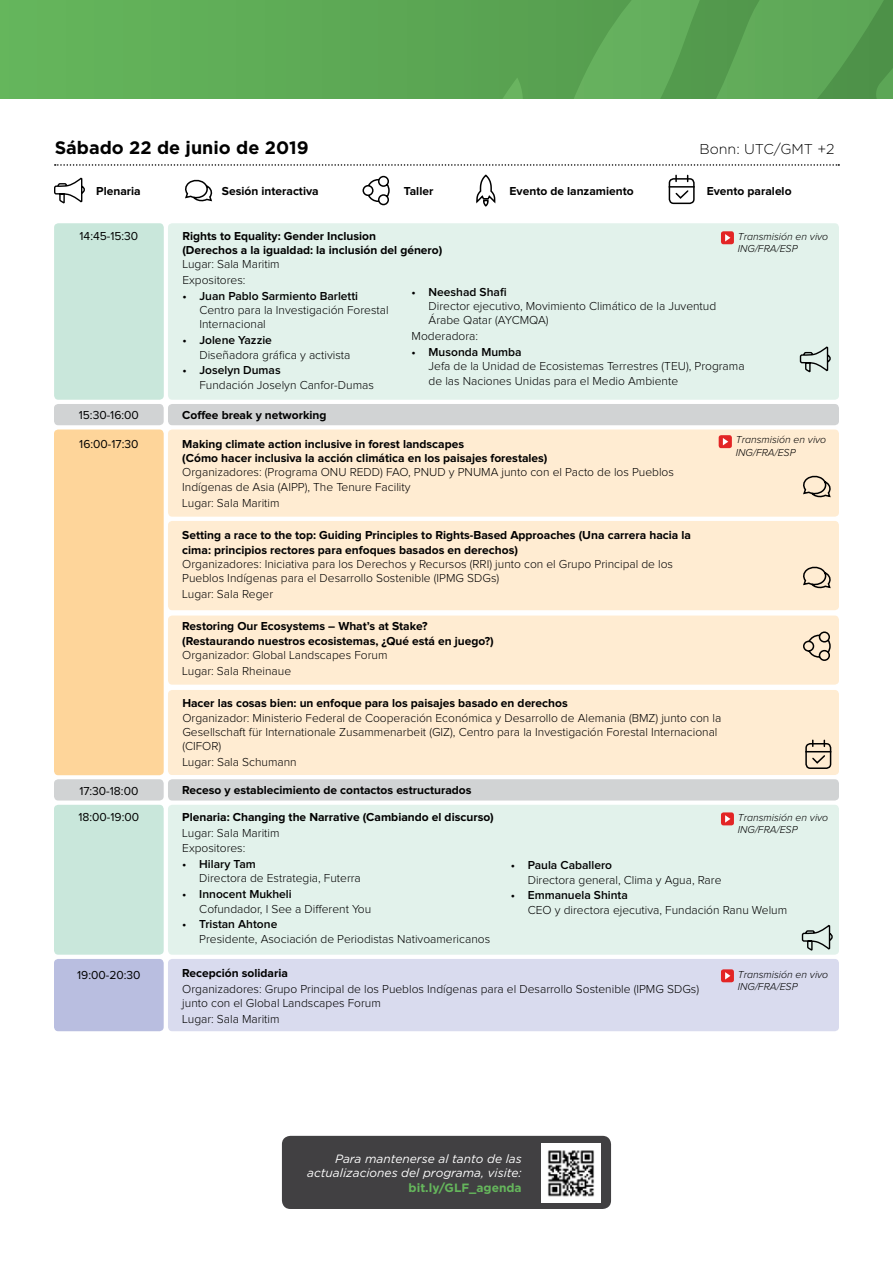
<style>
.page{position:relative;width:893px;height:1263px;background:#fff}
.page>*{position:absolute;margin:0;border:0;box-sizing:border-box;transform-origin:0 0}
.t1{font:700 18px "Gotham";color:#000}
.t2{font:300 14.25px "Gotham";color:#000}
.t3{font:300 12px/14.4px "Proxima Nova";color:#000}
.t4{font:700 12px/14.4px "Proxima Nova";color:#000}
.t5{font:600 12px "Proxima Nova";color:#000}
.t6{font:12px "Proxima Nova";color:#000}
.t7{font:italic 12px/14.4px "Gotham";color:#fff;text-align:right}
.t8{font:700 12px "Gotham";color:#65b65c}
.t9{font:italic 300 10.5px/12.6px "Proxima Nova";color:#000}
</style>
<div class="page">
<div style="left:54px;top:223px;width:110px;height:177px;background:#c9e7db;border-radius:4px"></div>
<div style="left:168px;top:223px;width:671px;height:177px;background:#e2f2eb;border-radius:4px"></div>
<svg style="left:799px;top:347px;width:32px;height:25px"></svg>
<svg style="left:55px;top:164px;width:784px;height:2px"></svg>
<svg style="left:185px;top:179px;width:28px;height:23px"></svg>
<svg style="left:362px;top:175px;width:28px;height:31px"></svg>
<svg style="left:476px;top:174px;width:20px;height:33px"></svg>
<svg style="left:54px;top:178px;width:31px;height:26px"></svg>
<div style="left:669px;top:178px;width:26px;height:26px;border:2px solid #000;border-radius:4px"></div>
<hr style="left:669px;top:186px;width:26px;height:2px;background:#000">
<svg style="left:675px;top:190px;width:14px;height:9px"></svg>
<svg style="left:675px;top:175px;width:2px;height:6px"></svg>
<div style="left:282px;top:1136px;width:329px;height:73px;background:#414042;border-radius:9px"></div>
<img style="left:541px;top:1143px;width:60px;height:59px">
<div style="left:54px;top:404px;width:110px;height:21px;background:#d1d3d4;border-radius:4px"></div>
<div style="left:168px;top:404px;width:671px;height:21px;background:#d1d3d4;border-radius:4px"></div>
<div style="left:168px;top:690px;width:671px;height:85px;background:#ffecd2;border-radius:4px"></div>
<div style="left:54px;top:429px;width:110px;height:346px;background:#fed59a;border-radius:4px"></div>
<div style="left:168px;top:615px;width:671px;height:70px;background:#ffecd2;border-radius:4px"></div>
<svg style="left:803px;top:631px;width:28px;height:30px"></svg>
<div style="left:168px;top:521px;width:671px;height:89px;background:#ffecd2;border-radius:4px"></div>
<svg style="left:803px;top:566px;width:28px;height:23px"></svg>
<div style="left:805px;top:743px;width:26px;height:26px;border:2px solid #000;border-radius:4px"></div>
<svg style="left:805px;top:740px;width:26px;height:25px"></svg>
<div style="left:54px;top:779px;width:110px;height:21px;background:#d1d3d4;border-radius:4px"></div>
<div style="left:168px;top:779px;width:671px;height:21px;background:#d1d3d4;border-radius:4px"></div>
<div style="left:54px;top:805px;width:110px;height:150px;background:#c9e7db;border-radius:4px"></div>
<div style="left:168px;top:805px;width:671px;height:150px;background:#e2f2eb;border-radius:4px"></div>
<div style="left:54px;top:959px;width:110px;height:72px;background:#b9bee0;border-radius:4px"></div>
<div style="left:168px;top:959px;width:671px;height:72px;background:#d9dbee;border-radius:4px"></div>
<svg style="left:801px;top:925px;width:32px;height:26px"></svg>
<div style="left:721px;top:231px;width:13px;height:13px;background:#e32525;border-radius:2px"></div>
<svg style="left:725px;top:234px;width:5px;height:7px"></svg>
<div style="left:168px;top:429px;width:671px;height:88px;background:#ffecd2;border-radius:4px"></div>
<svg style="left:803px;top:475px;width:28px;height:23px"></svg>
<div style="left:719px;top:435px;width:13px;height:13px;background:#e32525;border-radius:2px"></div>
<svg style="left:723px;top:438px;width:5px;height:7px"></svg>
<div style="left:721px;top:812px;width:13px;height:13px;background:#e32525;border-radius:2px"></div>
<svg style="left:725px;top:815px;width:5px;height:8px"></svg>
<div style="left:721px;top:969px;width:13px;height:13px;background:#e32525;border-radius:2px"></div>
<svg style="left:725px;top:972px;width:5px;height:7px"></svg>
<div style="left:0;top:0;width:893px;height:99px;background:#5fad57"></div>
<svg style="left:478px;top:0;width:415px;height:99px"></svg>
<h1 class="t1" style="left:55px;top:136px;width:255px">Sábado 22 de junio de 2019</h1>
<p class="t2" style="left:699px;top:140px;width:137px">Bonn: UTC/GMT +2</p>
<p class="t4" style="left:96px;top:185px;width:46px">Plenaria</p>
<p class="t4" style="left:222px;top:185px;width:98px">Sesión interactiva</p>
<p class="t4" style="left:404px;top:185px;width:31px">Taller</p>
<p class="t4" style="left:510px;top:185px;width:126px">Evento de lanzamiento</p>
<p class="t4" style="left:707px;top:185px;width:86px">Evento paralelo</p>
<p class="t6" style="left:80px;top:230px;width:60px">14:45-15:30</p>
<p class="t4" style="left:182px;top:229px;width:261px">Rights to Equality: Gender Inclusion<br>(Derechos a la igualdad: la inclusión del género)</p>
<p class="t3" style="left:182px;top:257px;width:99px;line-height:15.6px">Lugar: Sala Maritim<br>Expositores:</p>
<p class="t5" style="left:182px;top:290px;width:177px">• Juan Pablo Sarmiento Barletti</p>
<p class="t3" style="left:199px;top:303px;width:191px">Centro para la Investigación Forestal<br>Internacional</p>
<p class="t5" style="left:182px;top:335px;width:91px">• Jolene Yazzie</p>
<p class="t3" style="left:199px;top:348px;width:153px">Diseñadora gráfica y activista</p>
<p class="t5" style="left:182px;top:365px;width:100px">• Joselyn Dumas</p>
<p class="t3" style="left:199px;top:378px;width:176px">Fundación Joselyn Canfor-Dumas</p>
<p class="t9" style="left:738px;top:230px;width:92px">Transmisión en vivo<br>ING/FRA/ESP</p>
<p class="t5" style="left:412px;top:286px;width:96px">• Neeshad Shafi</p>
<p class="t3" style="left:429px;top:299px;width:289px">Director ejecutivo, Movimiento Climático de la Juventud<br>Árabe Qatar (AYCMQA)</p>
<p class="t3" style="left:412px;top:329px;width:68px">Moderadora:</p>
<p class="t5" style="left:412px;top:346px;width:111px">• Musonda Mumba</p>
<p class="t3" style="left:429px;top:359px;width:317px">Jefa de la Unidad de Ecosistemas Terrestres (TEU), Programa de las Naciones Unidas para el Medio Ambiente</p>
<p class="t6" style="left:79px;top:410px;width:62px">15:30-16:00</p>
<p class="t4" style="left:182px;top:409px;width:146px">Coffee break y networking</p>
<p class="t6" style="left:79px;top:438px;width:61px">16:00-17:30</p>
<p class="t4" style="left:182px;top:437px;width:367px">Making climate action inclusive in forest landscapes<br>(Cómo hacer inclusiva la acción climática en los paisajes forestales)</p>
<p class="t3" style="left:182px;top:466px;width:493px">Organizadores: (Programa ONU REDD) FAO, PNUD y PNUMA junto con el Pacto de los Pueblos<br>Indígenas de Asia (AIPP), The Tenure Facility</p>
<p class="t3" style="left:182px;top:496px;width:99px">Lugar: Sala Maritim</p>
<p class="t4" style="left:182px;top:528px;width:510px">Setting a race to the top: Guiding Principles to Rights-Based Approaches (Una carrera hacia la cima: principios rectores para enfoques basados en derechos)</p>
<p class="t3" style="left:182px;top:557px;width:492px">Organizadores: Iniciativa para los Derechos y Recursos (RRI) junto con el Grupo Principal de los<br>Pueblos Indígenas para el Desarrollo Sostenible (IPMG SDGs)</p>
<p class="t3" style="left:182px;top:587px;width:92px">Lugar: Sala Reger</p>
<p class="t4" style="left:182px;top:619px;width:313px">Restoring Our Ecosystems – What’s at Stake? (Restaurando nuestros ecosistemas, ¿Qué está en juego?)</p>
<p class="t3" style="left:182px;top:648px;width:207px;line-height:15.6px">Organizador: Global Landscapes Forum<br>Lugar: Sala Rheinaue</p>
<p class="t4" style="left:182px;top:696px;width:387px">Hacer las cosas bien: un enfoque para los paisajes basado en derechos</p>
<p class="t3" style="left:182px;top:711px;width:540px">Organizador: Ministerio Federal de Cooperación Económica y Desarrollo de Alemania (BMZ) junto con la<br>Gesellschaft für Internationale Zusammenarbeit (GIZ), Centro para la Investigación Forestal Internacional (CIFOR)</p>
<p class="t3" style="left:182px;top:755px;width:116px">Lugar: Sala Schumann</p>
<p class="t9" style="left:736px;top:434px;width:92px">Transmisión en vivo<br>ING/FRA/ESP</p>
<p class="t6" style="left:79px;top:785px;width:61px">17:30-18:00</p>
<p class="t4" style="left:182px;top:783px;width:291px">Receso y establecimiento de contactos estructurados</p>
<p class="t6" style="left:79px;top:811px;width:62px">18:00-19:00</p>
<p class="t4" style="left:182px;top:810px;width:313px">Plenaria: Changing the Narrative (Cambiando el discurso)</p>
<p class="t3" style="left:182px;top:825px;width:99px;line-height:15.6px">Lugar: Sala Maritim<br>Expositores:</p>
<p class="t5" style="left:182px;top:858px;width:75px">• Hilary Tam</p>
<p class="t3" style="left:199px;top:872px;width:163px">Directora de Estrategia, Futerra</p>
<p class="t5" style="left:182px;top:889px;width:111px">• Innocent Mukheli</p>
<p class="t3" style="left:199px;top:902px;width:173px">Cofundador, I See a Different You</p>
<p class="t5" style="left:182px;top:919px;width:97px">• Tristan Ahtone</p>
<p class="t3" style="left:199px;top:932px;width:292px">Presidente, Asociación de Periodistas Nativoamericanos</p>
<p class="t9" style="left:738px;top:811px;width:92px">Transmisión en vivo<br>ING/FRA/ESP</p>
<p class="t5" style="left:511px;top:860px;width:103px">• Paula Caballero</p>
<p class="t3" style="left:528px;top:873px;width:195px">Directora general, Clima y Agua, Rare</p>
<p class="t5" style="left:511px;top:890px;width:119px">• Emmanuela Shinta</p>
<p class="t3" style="left:528px;top:903px;width:261px">CEO y directora ejecutiva, Fundación Ranu Welum</p>
<p class="t6" style="left:77px;top:969px;width:65px">19:00-20:30</p>
<p class="t4" style="left:182px;top:966px;width:107px">Recepción solidaria</p>
<p class="t3" style="left:182px;top:982px;width:518px">Organizadores: Grupo Principal de los Pueblos Indígenas para el Desarrollo Sostenible (IPMG SDGs) junto con el Global Landscapes Forum</p>
<p class="t3" style="left:182px;top:1012px;width:99px">Lugar: Sala Maritim</p>
<p class="t9" style="left:738px;top:968px;width:92px">Transmisión en vivo<br>ING/FRA/ESP</p>
<p class="t7" style="left:307px;top:1151px;width:216px">Para mantenerse al tanto de las actualizaciones del programa, visite:</p>
<p class="t8" style="left:409px;top:1180px;width:115px">bit.ly/GLF_agenda</p>
</div>
